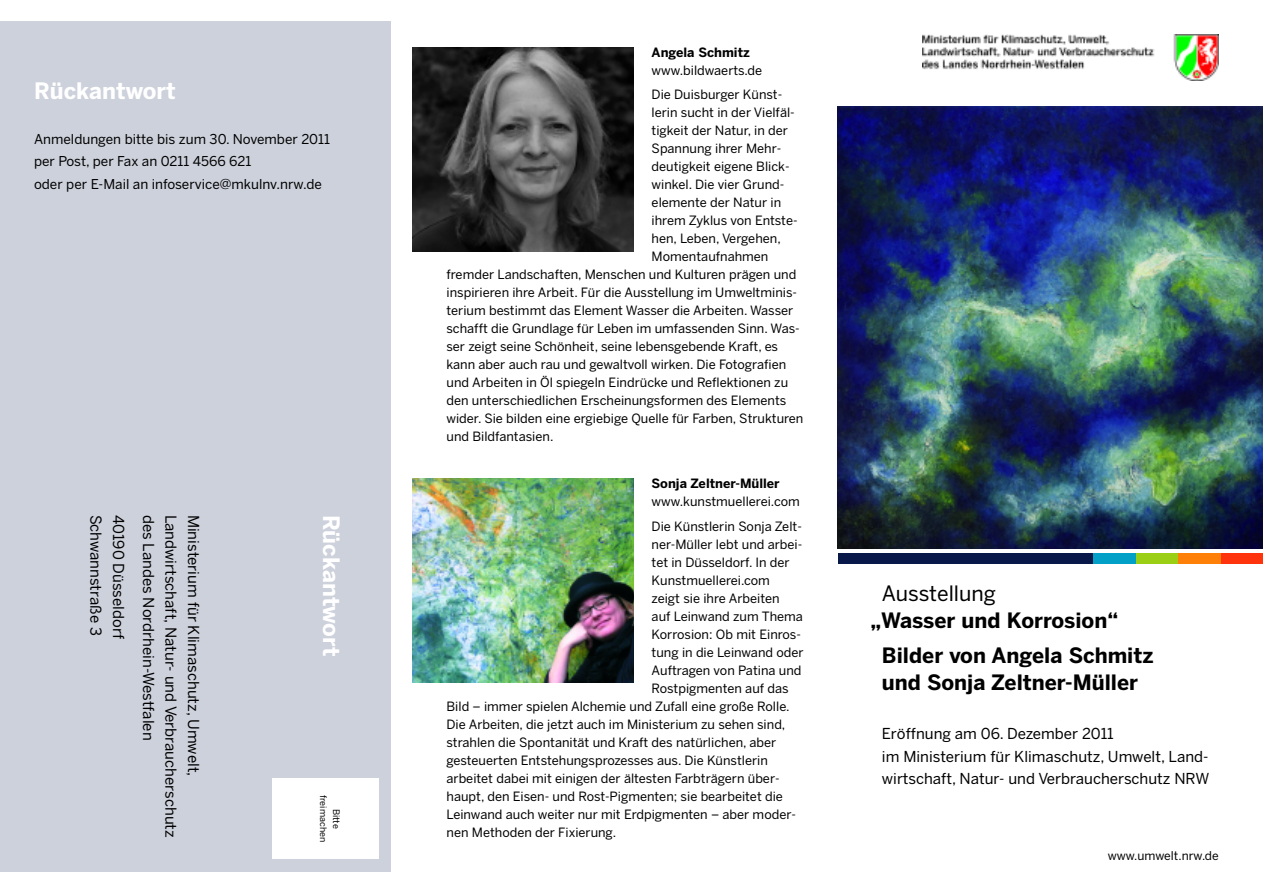
<style>
.page{position:relative;width:1263px;height:893px;background:#fff}
.page>*{position:absolute;margin:0;border:0;box-sizing:border-box;transform-origin:0 0}
.t1{font:700 22.5px "Benton Sans";color:#fff}
.t2{font:700 21px/27px "Benton Sans";color:#000}
.t3{font:15px/22.5px "Benton Sans";color:#000}
.t4{font:13.5px/22.5px "Benton Sans";color:#000}
.t5{font:12.75px/24.5px "Benton Sans";color:#000}
.t6{font:700 12.75px "Benton Sans";color:#000}
.t7{font:12px "Benton Sans";color:#000}
.t8{font:9px/12.8px "Benton Sans";color:#000;text-align:center}
.s1{color:#fff}
.s2{font-weight:400}
</style>
<div class="page">
<div style="left:838px;top:553px;width:212px;height:10px;background:#071849"></div>
<div style="left:1135px;top:553px;width:43px;height:10px;background:#9acf16"></div>
<div style="left:1220px;top:553px;width:43px;height:10px;background:#ff330c"></div>
<div style="left:1178px;top:553px;width:42px;height:10px;background:#ff8008"></div>
<div style="left:1093px;top:553px;width:42px;height:10px;background:#02a0c6"></div>
<div style="left:1050px;top:553px;width:43px;height:10px;background:#071849"></div>
<img style="left:923px;top:34px;width:295px;height:46px">
<img style="left:838px;top:106px;width:425px;height:443px">
<div style="left:0;top:21px;width:391px;height:851px;background:#cdd1db"></div>
<img style="left:412px;top:47px;width:222px;height:204px">
<img style="left:412px;top:478px;width:222px;height:204px">
<div style="left:272px;top:778px;width:106px;height:81px;background:#fff"></div>
<h1 class="t1" style="left:34px;top:78px;width:143px">Rückantwort</h1>
<p class="t4" style="left:34px;top:128px;width:297px">Anmeldungen bitte bis zum 30. November 2011 per Post, per Fax an 0211 4566 621<br>oder per E-Mail an infoservice@mkulnv.nrw.de</p>
<p class="t3" style="left:130px;top:514px;width:126px;rotate:90deg">40190 Düsseldorf<br>Schwannstraße 3</p>
<p class="t3" style="left:205px;top:514px;width:325px;rotate:90deg">Ministerium für Klimaschutz, Umwelt,<br>Landwirtschaft, Natur- und Verbraucherschutz des Landes Nordrhein-Westfalen</p>
<h1 class="t1" style="left:344px;top:514px;width:143px;rotate:90deg">Rückantwort</h1>
<p class="t8" style="left:342px;top:795px;width:49px;rotate:90deg">Bitte freimachen</p>
<p class="t6" style="left:652px;top:45px;width:100px">Angela Schmitz</p>
<p class="t5" style="left:652px;top:58px;width:132px">www.bildwaerts.de<br>Die Duisburger Künst-</p>
<p class="t5" style="left:652px;top:101px;width:145px">lerin sucht in der Vielfäl-</p>
<p class="t5" style="left:652px;top:119px;width:138px">tigkeit der Natur, in der</p>
<p class="t5" style="left:652px;top:137px;width:131px">Spannung ihrer Mehr-</p>
<p class="t5" style="left:652px;top:155px;width:140px">deutigkeit eigene Blick-</p>
<p class="t5" style="left:652px;top:173px;width:134px">winkel. Die vier Grund-</p>
<p class="t5" style="left:652px;top:191px;width:131px">elemente der Natur in</p>
<p class="t5" style="left:652px;top:209px;width:147px">ihrem Zyklus von Entste-</p>
<p class="t5" style="left:652px;top:227px;width:131px">hen, Leben, Vergehen,</p>
<p class="t5" style="left:652px;top:245px;width:118px">Momentaufnahmen</p>
<p class="t5" style="left:446px;top:263px;width:351px">fremder Landschaften, Menschen und Kulturen prägen und</p>
<p class="t5" style="left:446px;top:281px;width:352px">inspirieren ihre Arbeit. Für die Ausstellung im Umweltminis-</p>
<p class="t5" style="left:446px;top:299px;width:348px">terium bestimmt das Element Wasser die Arbeiten. Wasser</p>
<p class="t5" style="left:446px;top:317px;width:355px">schafft die Grundlage für Leben im umfassenden Sinn. Was-</p>
<p class="t5" style="left:446px;top:335px;width:333px">ser zeigt seine Schönheit, seine lebensgebende Kraft, es</p>
<p class="t5" style="left:446px;top:353px;width:341px">kann aber auch rau und gewaltvoll wirken. Die Fotografien</p>
<p class="t5" style="left:446px;top:371px;width:343px">und Arbeiten in Öl spiegeln Eindrücke und Reflektionen zu</p>
<p class="t5" style="left:446px;top:389px;width:341px">den unterschiedlichen Erscheinungsformen des Elements</p>
<p class="t5" style="left:446px;top:407px;width:358px">wider. Sie bilden eine ergiebige Quelle für Farben, Strukturen</p>
<p class="t5" style="left:446px;top:425px;width:108px">und Bildfantasien.</p>
<p class="t6" style="left:652px;top:476px;width:130px">Sonja Zeltner-Müller</p>
<p class="t5" style="left:652px;top:490px;width:152px">www.kunstmuellerei.com<br>Die Künstlerin Sonja Zelt-</p>
<p class="t5" style="left:652px;top:532px;width:152px">ner-Müller lebt und arbei-</p>
<p class="t5" style="left:652px;top:550px;width:140px">tet in Düsseldorf. In der</p>
<p class="t5" style="left:652px;top:568px;width:120px">Kunstmuellerei.com</p>
<p class="t5" style="left:652px;top:586px;width:130px">zeigt sie ihre Arbeiten</p>
<p class="t5" style="left:652px;top:604px;width:153px">auf Leinwand zum Thema</p>
<p class="t5" style="left:652px;top:622px;width:151px">Korrosion: Ob mit Einros-</p>
<p class="t5" style="left:652px;top:640px;width:154px">tung in die Leinwand oder</p>
<p class="t5" style="left:652px;top:658px;width:151px">Auftragen von Patina und</p>
<p class="t5" style="left:652px;top:676px;width:139px">Rostpigmenten auf das</p>
<p class="t5" style="left:446px;top:694px;width:345px">Bild – immer spielen Alchemie und Zufall eine große Rolle.</p>
<p class="t5" style="left:446px;top:712px;width:340px">Die Arbeiten, die jetzt auch im Ministerium zu sehen sind,</p>
<p class="t5" style="left:446px;top:730px;width:331px">strahlen die Spontanität und Kraft des natürlichen, aber</p>
<p class="t5" style="left:446px;top:748px;width:323px">gesteuerten Entstehungsprozesses aus. Die Künstlerin</p>
<p class="t5" style="left:446px;top:766px;width:335px">arbeitet dabei mit einigen der ältesten Farbträgern über-</p>
<p class="t5" style="left:446px;top:784px;width:338px">haupt, den Eisen- und Rost-Pigmenten; sie bearbeitet die</p>
<p class="t5" style="left:446px;top:802px;width:351px">Leinwand auch weiter nur mit Erdpigmenten – aber moder-</p>
<p class="t5" style="left:446px;top:820px;width:171px">nen Methoden der Fixierung.</p>
<h2 class="t2" style="left:870px;top:580px;width:249px"><span class="s1">„</span><span class="s2">Ausstellung<br></span>„Wasser und Korrosion“</h2>
<h2 class="t2" style="left:870px;top:642px;width:284px"><span class="s1">„</span>Bilder von Angela Schmitz <span class="s1">„</span>und Sonja Zeltner-Müller</h2>
<p class="t3" style="left:882px;top:723px;width:329px">Eröffnung am 06. Dezember 2011<br>im Ministerium für Klimaschutz, Umwelt, Land&shy;wirtschaft, Natur- und Verbraucherschutz NRW</p>
<p class="t7" style="left:1108px;top:848px;width:113px">www.umwelt.nrw.de</p>
</div>
